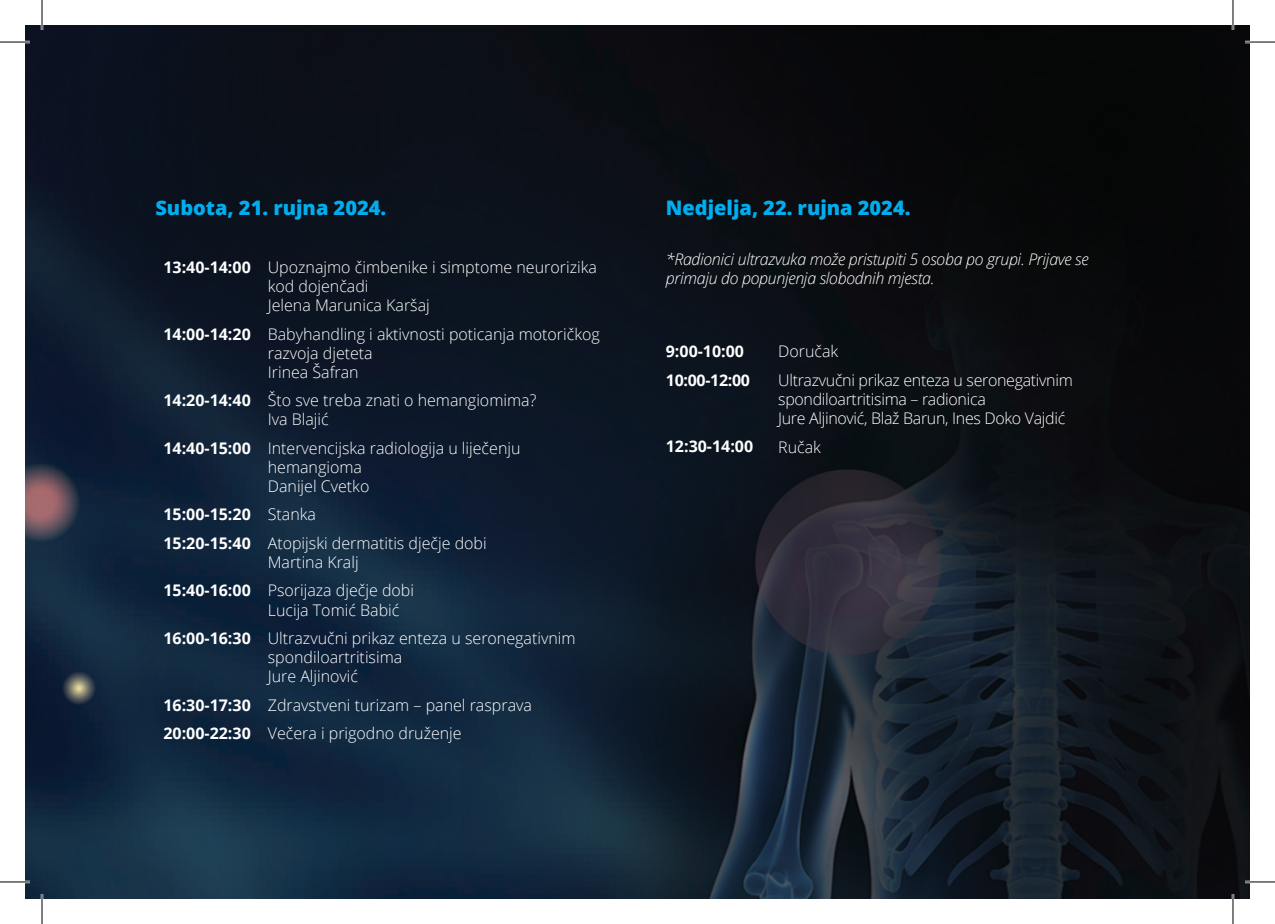
<style>
.page{position:relative;width:1275px;height:924px;background:#fff}
.page>*{position:absolute;margin:0;border:0;box-sizing:border-box;transform-origin:0 0}
.t1{font:800 20px "Open Sans";color:#00aeef}
.t2{font:300 16px/19.2px "Open Sans";color:#fff}
.t3{font:700 16px "Open Sans";color:#fff}
.t4{font:300 16px/19.2px "Open Sans";letter-spacing:-.02em;color:#fff}
.t5{font:italic 300 16px/19.2px "Open Sans";letter-spacing:-.02em;color:#fff}
</style>
<div class="page">
<img style="left:25px;top:25px;width:1224px;height:873px">
<hr style="left:0;top:41px;width:30px;height:2px;background:#fff">
<hr style="left:1245px;top:41px;width:30px;height:2px;background:#fff">
<hr style="left:0;top:880px;width:30px;height:2px;background:#fff">
<hr style="left:1245px;top:880px;width:30px;height:2px;background:#fff">
<hr style="left:41px;top:0;width:2px;height:30px;background:#fff">
<hr style="left:41px;top:893px;width:2px;height:30px;background:#fff">
<hr style="left:1231px;top:0;width:3px;height:30px;background:#fff">
<hr style="left:1231px;top:893px;width:3px;height:30px;background:#fff">
<hr style="left:0;top:42px;width:30px;height:1px;background:#000">
<hr style="left:1245px;top:42px;width:30px;height:1px;background:#000">
<hr style="left:0;top:881px;width:30px;height:1px;background:#000">
<hr style="left:1245px;top:881px;width:30px;height:1px;background:#000">
<hr style="left:42px;top:0;width:1px;height:30px;background:#000">
<hr style="left:42px;top:893px;width:1px;height:30px;background:#000">
<hr style="left:1232px;top:0;width:1px;height:30px;background:#000">
<hr style="left:1232px;top:893px;width:1px;height:30px;background:#000">
<p class="t1" style="left:155px;top:193px;width:232px">Subota, 21. rujna 2024.</p>
<p class="t1" style="left:666px;top:193px;width:246px">Nedjelja, 22. rujna 2024.</p>
<p class="t3" style="left:163px;top:255px;width:89px">13:40-14:00</p>
<p class="t2" style="left:268px;top:257px;width:330px">Upoznajmo čimbenike i simptome neurorizika kod dojenčadi</p>
<p class="t2" style="left:268px;top:295px;width:164px">Jelena Marunica Karšaj</p>
<p class="t3" style="left:163px;top:322px;width:89px">14:00-14:20</p>
<p class="t2" style="left:268px;top:323px;width:334px">Babyhandling i aktivnosti poticanja motoričkog razvoja djeteta</p>
<p class="t2" style="left:268px;top:362px;width:92px">Irinea Šafran</p>
<p class="t3" style="left:163px;top:389px;width:89px">14:20-14:40</p>
<p class="t2" style="left:268px;top:390px;width:270px">Što sve treba znati o hemangiomima?</p>
<p class="t2" style="left:268px;top:409px;width:62px">Iva Blajić</p>
<p class="t3" style="left:163px;top:436px;width:89px">14:40-15:00</p>
<p class="t2" style="left:268px;top:437px;width:254px">Intervencijska radiologija u liječenju hemangioma</p>
<p class="t2" style="left:268px;top:476px;width:103px">Danijel Cvetko</p>
<p class="t3" style="left:163px;top:503px;width:89px">15:00-15:20</p>
<p class="t2" style="left:268px;top:504px;width:50px">Stanka</p>
<p class="t3" style="left:163px;top:531px;width:89px">15:20-15:40</p>
<p class="t2" style="left:268px;top:532px;width:220px">Atopijski dermatitis dječje dobi</p>
<p class="t2" style="left:268px;top:552px;width:92px">Martina Kralj</p>
<p class="t3" style="left:163px;top:579px;width:89px">15:40-16:00</p>
<p class="t2" style="left:268px;top:580px;width:148px">Psorijaza dječje dobi</p>
<p class="t2" style="left:268px;top:599px;width:133px">Lucija Tomić Babić</p>
<p class="t3" style="left:163px;top:626px;width:89px">16:00-16:30</p>
<p class="t2" style="left:268px;top:627px;width:309px">Ultrazvučni prikaz enteza u seronegativnim spondiloartritisima</p>
<p class="t2" style="left:268px;top:666px;width:92px">Jure Aljinović</p>
<p class="t3" style="left:163px;top:693px;width:89px">16:30-17:30</p>
<p class="t2" style="left:268px;top:694px;width:266px">Zdravstveni turizam – panel rasprava</p>
<p class="t3" style="left:163px;top:721px;width:89px">20:00-22:30</p>
<p class="t2" style="left:268px;top:722px;width:195px">Večera i prigodno druženje</p>
<p class="t5" style="left:666px;top:249px;width:424px">*Radionici ultrazvuka može pristupiti 5 osoba po grupi. Prijave se primaju do popunjenja slobodnih mjesta.</p>
<p class="t3" style="left:666px;top:340px;width:80px">9:00-10:00</p>
<p class="t2" style="left:778px;top:341px;width:62px">Doručak</p>
<p class="t3" style="left:666px;top:368px;width:86px">10:00-12:00</p>
<p class="t4" style="left:778px;top:370px;width:296px">Ultrazvučni prikaz enteza u seronegativnim spondiloartritisima – radionica</p>
<p class="t4" style="left:778px;top:408px;width:288px">Jure Aljinović, Blaž Barun, Ines Doko Vajdić</p>
<p class="t3" style="left:666px;top:435px;width:89px">12:30-14:00</p>
<p class="t2" style="left:778px;top:436px;width:44px">Ručak</p>
</div>
